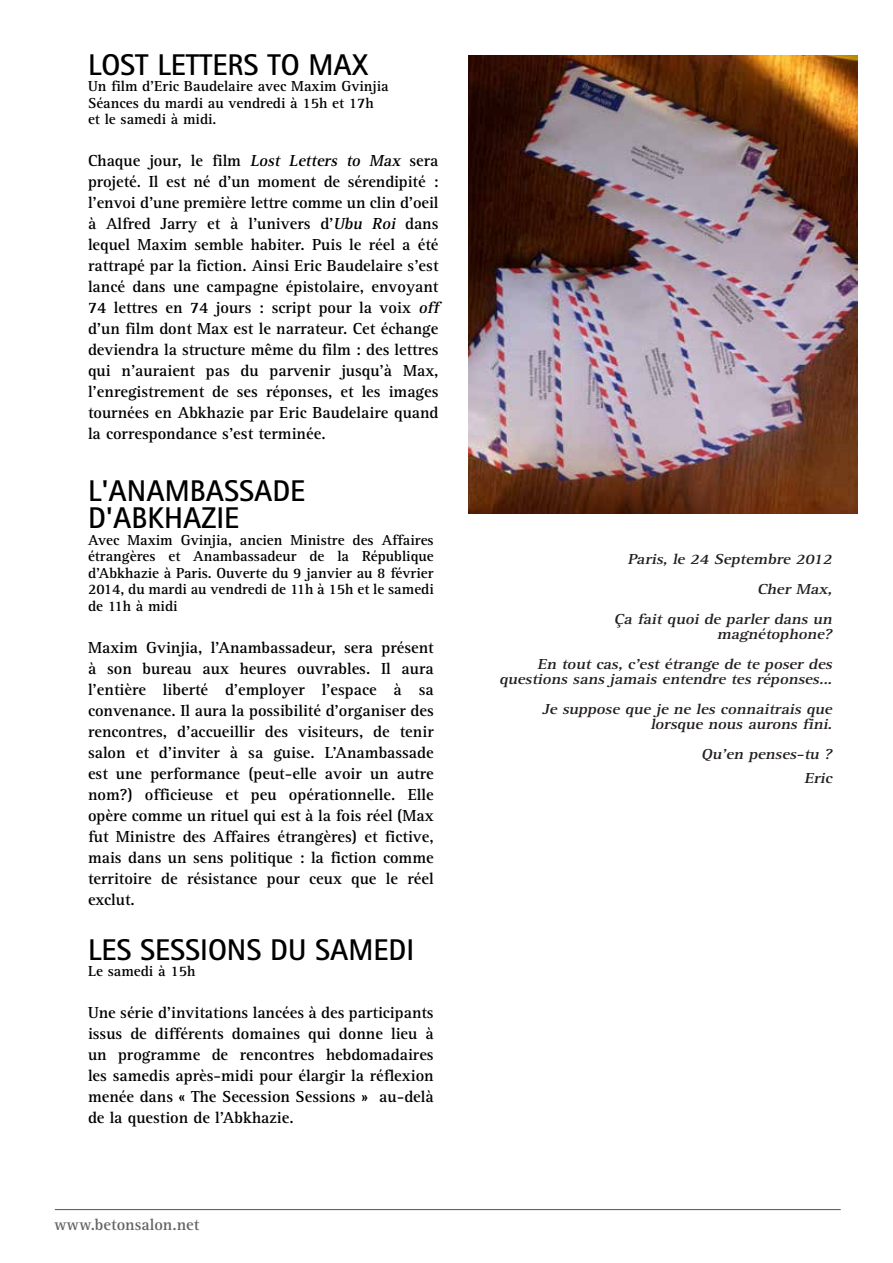
<style>
.page{position:relative;width:893px;height:1263px;background:#fff}
.page>*{position:absolute;margin:0;border:0;box-sizing:border-box;transform-origin:0 0}
.t1{font:700 30px/27px "Rotis Sans Serif";color:#000}
.t2{font:700 16.5px/21px "Rotis Serif";color:#000;text-align:justify}
.t3{font:700 16.5px "Rotis Serif";color:#636466}
.t4{font:700 15px/16.5px "Rotis Serif";color:#000}
.t5{font:italic 700 15px/30px "Rotis Serif";letter-spacing:-.01em;color:#231f20;text-align:right;scale:1.14 1}
.s1{font-style:italic}
</style>
<div class="page">
<hr style="left:55px;top:1209px;width:786px;height:1px;background:#636466">
<img style="left:468px;top:55px;width:390px;height:458px">
<h1 class="t1" style="left:88px;top:50px;width:264px">LOST LETTERS TO MAX</h1>
<p class="t4" style="left:88px;top:78px;width:302px">Un film d’Eric Baudelaire avec Maxim Gvinjia<br>Séances du mardi au vendredi à 15h et 17h et le samedi à midi.</p>
<p class="t2" style="left:88px;top:151px;width:352px">Chaque jour, le film <span class="s1">Lost Letters to Max</span> sera projeté. Il est né d’un moment de sérendipité : l’envoi d’une première lettre comme un clin d’oeil à Alfred Jarry et à l’univers d’<span class="s1">Ubu Roi</span> dans lequel Maxim semble habiter. Puis le réel a été rattrapé par la fiction. Ainsi Eric Baudelaire s’est lancé dans une campagne épistolaire, envoyant 74 lettres en 74 jours : script pour la voix <span class="s1">off </span>d’un film dont Max est le narrateur. Cet échange deviendra la structure même du film : des lettres qui n’auraient pas du parvenir jusqu’à Max, l’enregistrement de ses réponses, et les images tournées en Abkhazie par Eric Baudelaire quand la correspondance s’est terminée.</p>
<h1 class="t1" style="left:88px;top:477px;width:215px">L'ANAMBASSADE<br>D'ABKHAZIE</h1>
<p class="t4" style="left:88px;top:532px;width:347px;text-align:justify">Avec Maxim Gvinjia, ancien Ministre des Affaires étrangères et Anambassadeur de la République d’Abkhazie à Paris. Ouverte du 9 janvier au 8 février 2014, du mardi au vendredi de 11h à 15h et le samedi de 11h à midi</p>
<p class="t2" style="left:88px;top:637px;width:347px">Maxim Gvinjia, l’Anambassadeur, sera présent à son bureau aux heures ouvrables. Il aura l’entière liberté d’employer l’espace à sa convenance. Il aura la possibilité d’organiser des rencontres, d’accueillir des visiteurs, de tenir salon et d’inviter à sa guise. L’Anambassade est une performance (peut-elle avoir un autre nom?) officieuse et peu opérationnelle. Elle opère comme un rituel qui est à la fois réel (Max fut Ministre des Affaires étrangères) et fictive, mais dans un sens politique : la fiction comme territoire de résistance pour ceux que le réel exclut.</p>
<h1 class="t1" style="left:88px;top:935px;width:323px">LES SESSIONS DU SAMEDI</h1>
<p class="t4" style="left:88px;top:963px;width:109px">Le samedi à 15h</p>
<p class="t2" style="left:88px;top:1003px;width:347px">Une série d’invitations lancées à des participants issus de différents domaines qui donne lieu à un programme de rencontres hebdomadaires les samedis après-midi pour élargir la réflexion menée dans « The Secession Sessions » au-delà de la question de l’Abkhazie.</p>
<p class="t3" style="left:54px;top:1215px;width:147px">www.betonsalon.net</p>
<p class="t5" style="left:614px;top:544px;width:196px">Paris, le 24 Septembre 2012<br>Cher Max,<br>Ça fait quoi de parler dans un</p>
<p class="t5" style="left:537px;top:619px;width:263px">magnétophone?<br>En tout cas, c’est étrange de te poser des</p>
<p class="t5" style="left:499px;top:664px;width:296px">questions sans jamais entendre tes réponses...<br>Je suppose que je ne les connaitrais que</p>
<p class="t5" style="left:650px;top:709px;width:164px">lorsque nous aurons fini.<br>Qu’en penses-tu ?</p>
<p class="t5" style="left:804px;top:763px;width:29px">Eric</p>
</div>
